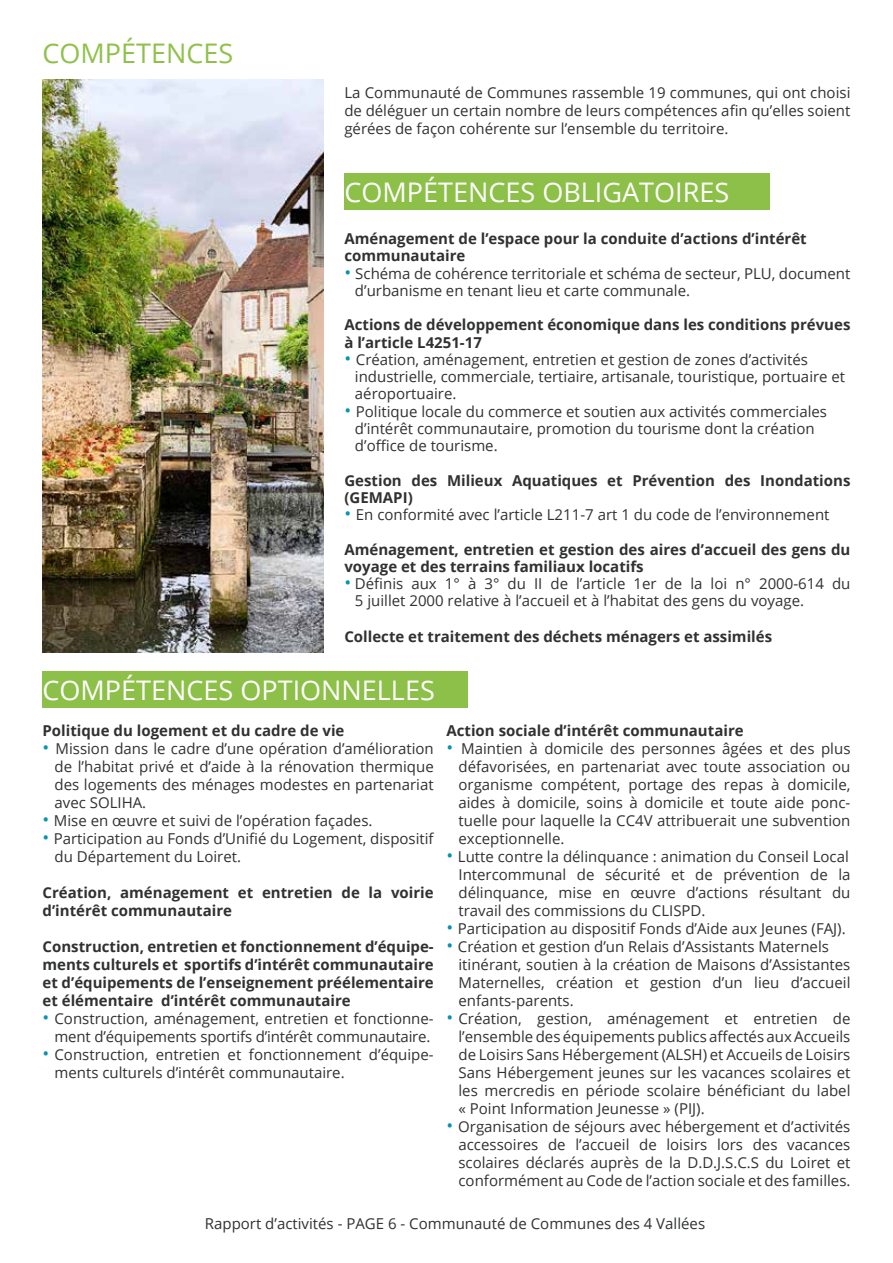
<style>
.page{position:relative;width:893px;height:1263px;background:#fff}
.page>*{position:absolute;margin:0;border:0;box-sizing:border-box;transform-origin:0 0}
.t1{font:27px "Open Sans";color:#fff}
.t2{font:27px "Open Sans";color:#8fc14a}
.t3{font:15px/18px "Open Sans";color:#303131}
.t4{font:700 15px/17.2px "Open Sans";color:#303131}
.s1{font-size:18px;color:#0493b3}
</style>
<div class="page">
<img style="left:43px;top:80px;width:280px;height:573px">
<div style="left:344px;top:173px;width:426px;height:37px;background:#8dc048"></div>
<div style="left:43px;top:671px;width:425px;height:37px;background:#8dc048"></div>
<h1 class="t2" style="left:43px;top:35px;width:192px">COMPÉTENCES</h1>
<p class="t3" style="left:344px;top:84px;width:507px;text-align:justify">La Communauté de Communes rassemble 19 communes, qui ont choisi de déléguer un certain nombre de leurs compétences afin qu’elles soient gérées de façon cohérente sur l’ensemble du territoire.</p>
<h1 class="t1" style="left:344px;top:174px;width:386px">COMPÉTENCES OBLIGATOIRES</h1>
<p class="t4" style="left:344px;top:230px;width:464px">Aménagement de l’espace pour la conduite d’actions d’intérêt communautaire</p>
<p class="t3" style="left:355px;top:264px;width:497px;line-height:17.2px;text-indent:-10px"><span class="s1">•</span> Schéma de cohérence territoriale et schéma de secteur, PLU, document d’urbanisme en tenant lieu et carte communale.</p>
<p class="t4" style="left:344px;top:316px;width:507px">Actions de développement économique dans les conditions prévues à l’article L4251-17</p>
<p class="t3" style="left:355px;top:350px;width:492px;line-height:17.2px;text-indent:-10px"><span class="s1">•</span> Création, aménagement, entretien et gestion de zones d’activités industrielle, commerciale, tertiaire, artisanale, touristique, portuaire et aéroportuaire.</p>
<p class="t3" style="left:355px;top:402px;width:474px;line-height:17.2px;text-indent:-10px"><span class="s1">•</span> Politique locale du commerce et soutien aux activités commerciales d’intérêt communautaire, promotion du tourisme dont la création d’office de tourisme.</p>
<p class="t4" style="left:344px;top:471px;width:507px">Gestion des Milieux Aquatiques et Prévention des Inondations (GEMAPI)</p>
<p class="t3" style="left:344px;top:505px;width:487px"><span class="s1">•</span> En conformité avec l’article L211-7 art 1 du code de l’environnement</p>
<p class="t4" style="left:344px;top:540px;width:507px">Aménagement, entretien et gestion des aires d’accueil des gens du voyage et des terrains familiaux locatifs</p>
<p class="t3" style="left:355px;top:575px;width:497px;line-height:17.2px;text-indent:-11px"><span class="s1">•</span> Définis aux 1° à 3° du II de l’article 1er de la loi n° 2000-614 du<br>5 juillet 2000 relative à l’accueil et à l’habitat des gens du voyage.</p>
<p class="t4" style="left:344px;top:627px;width:429px">Collecte et traitement des déchets ménagers et assimilés</p>
<h1 class="t1" style="left:43px;top:671px;width:394px">COMPÉTENCES OPTIONNELLES</h1>
<p class="t4" style="left:43px;top:722px;width:303px">Politique du logement et du cadre de vie</p>
<p class="t3" style="left:55px;top:739px;width:381px;text-align:justify;text-indent:-12px"><span class="s1">•</span> Mission dans le cadre d’une opération d’amélioration de l’habitat privé et d’aide à la rénovation thermique des logements des ménages modestes en partenariat avec SOLIHA.</p>
<p class="t3" style="left:43px;top:811px;width:331px"><span class="s1">•</span> Mise en œuvre et suivi de l’opération façades.</p>
<p class="t3" style="left:55px;top:829px;width:381px;text-indent:-12px"><span class="s1">•</span> Participation au Fonds d’Unifié du Logement, dispositif du Département du Loiret.</p>
<p class="t4" style="left:43px;top:883px;width:393px;line-height:18px">Création, aménagement et entretien de la voirie d’intérêt communautaire</p>
<p class="t4" style="left:43px;top:937px;width:393px;line-height:18px;text-align:justify">Construction, entretien et fonctionnement d’équipe&shy;ments culturels et sportifs d’intérêt communautaire et d’équipements de l’enseignement préélementaire et élémentaire d’intérêt communautaire</p>
<p class="t3" style="left:43px;top:1009px;width:393px;text-align:center"><span class="s1">•</span> Construction, aménagement, entretien et fonctionne&shy;ment d’équipements sportifs d’intérêt communautaire.</p>
<p class="t3" style="left:55px;top:1045px;width:381px;text-indent:-12px"><span class="s1">•</span> Construction, entretien et fonctionnement d’équipe&shy;ments culturels d’intérêt communautaire.</p>
<p class="t4" style="left:446px;top:722px;width:299px">Action sociale d’intérêt communautaire</p>
<p class="t3" style="left:458px;top:739px;width:393px;text-align:justify;text-indent:-12px"><span class="s1">•</span> Maintien à domicile des personnes âgées et des plus défavorisées, en partenariat avec toute association ou organisme compétent, portage des repas à domicile, aides à domicile, soins à domicile et toute aide ponc&shy;tuelle pour laquelle la CC4V attribuerait une subvention exceptionnelle.</p>
<p class="t3" style="left:458px;top:847px;width:393px;text-align:justify;text-indent:-12px"><span class="s1">•</span> Lutte contre la délinquance : animation du Conseil Local Intercommunal de sécurité et de prévention de la délinquance, mise en œuvre d’actions résultant du travail des commissions du CLISPD.</p>
<p class="t3" style="left:446px;top:919px;width:401px"><span class="s1">•</span> Participation au dispositif Fonds d’Aide aux Jeunes (FAJ).</p>
<p class="t3" style="left:458px;top:937px;width:393px;text-indent:-12px"><span class="s1">•</span> Création et gestion d’un Relais d’Assistants Maternels itinérant, soutien à la création de Maisons d’Assistantes Maternelles, création et gestion d’un lieu d’accueil enfants-parents.</p>
<p class="t3" style="left:458px;top:1009px;width:393px;text-align:justify;text-indent:-12px"><span class="s1">•</span> Création, gestion, aménagement et entretien de l’ensemble des équipements publics affectés aux Accueils de Loisirs Sans Hébergement (ALSH) et Accueils de Loisirs Sans Hébergement jeunes sur les vacances scolaires et les mercredis en période scolaire bénéficiant du label « Point Information Jeunesse » (PIJ).</p>
<p class="t3" style="left:458px;top:1117px;width:393px;text-align:justify;text-indent:-12px"><span class="s1">•</span> Organisation de séjours avec hébergement et d’activités accessoires de l’accueil de loisirs lors des vacances scolaires déclarés auprès de la D.D.J.S.C.S du Loiret et conformément au Code de l’action sociale et des familles.</p>
<p class="t3" style="left:205px;top:1214px;width:502px">Rapport d’activités - PAGE 6 - Communauté de Communes des 4 Vallées</p>
</div>
